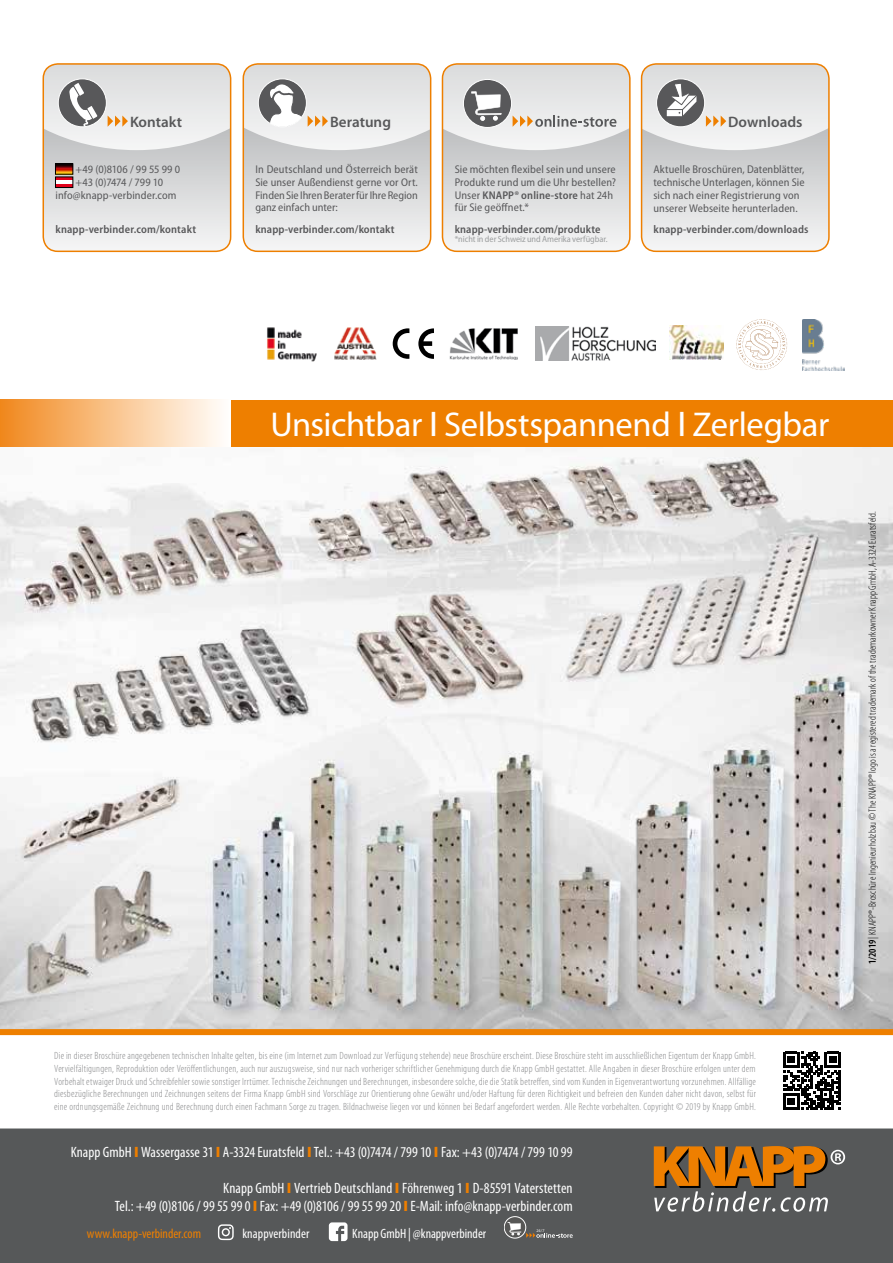
<style>
.page{position:relative;width:893px;height:1263px;background:#fff}
.page>*{position:absolute;margin:0;border:0;box-sizing:border-box;transform-origin:0 0}
.t1{font:34.5px "Myriad Pro";letter-spacing:-.015em;color:#fff}
.t2{font:600 15.15px "Myriad Pro";color:#58585a}
.t3{font:condensed 15px/18px "Myriad Pro";letter-spacing:.005em;color:#fff;text-align:right}
.t4{font:condensed 13.5px "Myriad Pro";color:#fff}
.t5{font:condensed 13.5px "Myriad Pro";color:#ee7f00}
.t6{font:semi-condensed 11.25px/12.8px "Myriad Pro";letter-spacing:.01em;color:#58585a}
.t7{font:600 semi-condensed 11.25px "Myriad Pro";letter-spacing:.01em;color:#58585a}
.t8{font:300 condensed 10.5px/12.6px "Myriad Pro";letter-spacing:.015em;color:#87888a;text-align:justify}
.t9{font:300 condensed 10.5px "Myriad Pro";letter-spacing:.01em;color:#000}
.t10{font:semi-condensed 9px "Myriad Pro";letter-spacing:-.005em;color:#9c9e9f}
.t11{font:4.05px "Myriad Pro";color:#fff}
.s1{font-weight:600}
.s2{font-weight:900;font-stretch:normal;color:#ee7f00}
</style>
<div class="page">
<svg style="left:642px;top:64px;width:187px;height:187px"></svg>
<svg style="left:243px;top:64px;width:188px;height:187px"></svg>
<div style="left:258px;top:78px;width:49px;height:49px;border:1px solid #fff;border-radius:50%"></div>
<svg style="left:43px;top:64px;width:188px;height:187px"></svg>
<img style="left:0;top:446px;width:893px;height:583px">
<div style="left:0;top:1029px;width:893px;height:6px;background:#ee7f00"></div>
<div style="left:231px;top:400px;width:662px;height:46px;background:#ee7f00"></div>
<div style="left:0;top:400px;width:231px;height:46px;background:linear-gradient(to right,#f1891e,#fff)"></div>
<svg style="left:418px;top:328px;width:16px;height:31px"></svg>
<svg style="left:393px;top:328px;width:16px;height:31px"></svg>
<img style="left:334px;top:327px;width:43px;height:33px">
<img style="left:267px;top:327px;width:50px;height:34px">
<img style="left:449px;top:328px;width:69px;height:32px">
<img style="left:535px;top:327px;width:120px;height:33px">
<svg style="left:736px;top:319px;width:51px;height:51px"></svg>
<img style="left:669px;top:326px;width:55px;height:34px">
<img style="left:803px;top:319px;width:42px;height:51px">
<div style="left:0;top:1128px;width:893px;height:135px;background:#565859"></div>
<svg style="left:654px;top:1146px;width:191px;height:66px;background:#936c3e"></svg>
<svg style="left:783px;top:1052px;width:58px;height:57px"></svg>
<svg style="left:442px;top:64px;width:188px;height:187px"></svg>
<svg style="left:504px;top:1216px;width:22px;height:22px"></svg>
<div style="left:504px;top:1216px;width:22px;height:22px;border:1px solid #fff;border-radius:50%"></div>
<svg style="left:508px;top:1222px;width:65px;height:16px"></svg>
<svg style="left:329px;top:1222px;width:18px;height:19px"></svg>
<svg style="left:218px;top:1224px;width:16px;height:16px"></svg>
<h2 class="t2" style="left:130px;top:113px;width:54px">Kontakt</h2>
<h2 class="t2" style="left:728px;top:113px;width:76px">Downloads</h2>
<p class="t6" style="left:76px;top:163px;width:106px">+49 (0)8106 / 99 55 99 0</p>
<p class="t6" style="left:76px;top:176px;width:89px">+43 (0)7474 / 799 10</p>
<p class="t6" style="left:55px;top:189px;width:123px">info@knapp-verbinder.com</p>
<p class="t7" style="left:55px;top:223px;width:142px">knapp-verbinder.com/kontakt</p>
<h2 class="t2" style="left:330px;top:113px;width:63px">Beratung</h2>
<p class="t6" style="left:255px;top:163px;width:164px;text-align:justify">In Deutschland und Österreich berät Sie unser Außendienst gerne vor Ort.<br>Finden Sie Ihren Berater für Ihre Region ganz einfach unter:</p>
<p class="t7" style="left:255px;top:223px;width:141px">knapp-verbinder.com/kontakt</p>
<p class="t6" style="left:455px;top:163px;width:163px">Sie möchten flexibel sein und unsere<br>Produkte rund um die Uhr bestellen?<br>Unser <span class="s1">KNAPP® online-store</span> hat 24h für Sie geöffnet.*</p>
<p class="t7" style="left:455px;top:223px;width:147px">knapp-verbinder.com/produkte</p>
<p class="t10" style="left:455px;top:234px;width:155px">*nicht in der Schweiz und Amerika verfügbar.</p>
<p class="t6" style="left:653px;top:163px;width:153px">Aktuelle Broschüren, Datenblätter, technische Unterlagen, können Sie sich nach einer Registrierung von unserer Webseite herunterladen.</p>
<p class="t7" style="left:653px;top:223px;width:157px">knapp-verbinder.com/downloads</p>
<h1 class="t1" style="left:270px;top:405px;width:561px">Unsichtbar <sup>|</sup> Selbstspannend <sup>|</sup> Zerlegbar</h1>
<p class="t8" style="left:54px;top:1050px;width:703px">Die in dieser Broschüre angegebenen technischen Inhalte gelten, bis eine (im Internet zum Download zur Verfügung stehende) neue Broschüre erscheint. Diese Broschüre steht im ausschließlichen Eigentum der Knapp GmbH.<br>Vervielfältigungen, Reproduktion oder Veröffentlichungen, auch nur auszugsweise, sind nur nach vorheriger schriftlicher Genehmigung durch die Knapp GmbH gestattet. Alle Angaben in dieser Broschüre erfolgen unter dem Vorbehalt etwaiger Druck und Schreibfehler sowie sonstiger Irrtümer. Technische Zeichnungen und Berechnungen, insbesondere solche, die die Statik betreffen, sind vom Kunden in Eigenverantwortung vorzunehmen. Allfällige diesbezügliche Berechnungen und Zeichnungen seitens der Firma Knapp GmbH sind Vorschläge zur Orientierung ohne Gewähr und/oder Haftung für deren Richtigkeit und befreien den Kunden daher nicht davon, selbst für eine ordnungsgemäße Zeichnung und Berechnung durch einen Fachmann Sorge zu tragen. Bildnachweise liegen vor und können bei Bedarf angefordert werden. Alle Rechte vorbehalten. Copyright © 2019 by Knapp GmbH.</p>
<h3 class="t3" style="left:71px;top:1144px;width:503px">Knapp GmbH <span class="s2">I</span> Wassergasse 31 <span class="s2">I</span> A-3324 Euratsfeld <span class="s2">I</span> Tel.: +43 (0)7474 / 799 10 <span class="s2">I</span> Fax: +43 (0)7474 / 799 10 99</h3>
<h3 class="t3" style="left:115px;top:1180px;width:459px">Knapp GmbH <span class="s2">I</span> Vertrieb Deutschland <span class="s2">I</span> Föhrenweg 1 <span class="s2">I</span> D-85591 Vaterstetten<br>Tel.: +49 (0)8106 / 99 55 99 0 <span class="s2">I</span> Fax: +49 (0)8106 / 99 55 99 20 <span class="s2">I</span> E-Mail: info@knapp-verbinder.com</h3>
<p class="t5" style="left:87px;top:1226px;width:116px">www.knapp-verbinder.com</p>
<p class="t4" style="left:242px;top:1226px;width:69px">knappverbinder</p>
<p class="t4" style="left:352px;top:1226px;width:135px">Knapp GmbH | @knappverbinder</p>
<p class="t11" style="left:536px;top:1229px;width:10px">24/7</p>
<p class="t9" style="left:867px;top:964px;width:454px;rotate:-90deg"><span class="s1">1/2019</span> | KNAPP®-Broschüre Ingenieurholzbau © The KNAPP® logo is a registered trademark of the trademarkowner Knapp GmbH, A-3324 Euratsfeld.</p>
</div>
